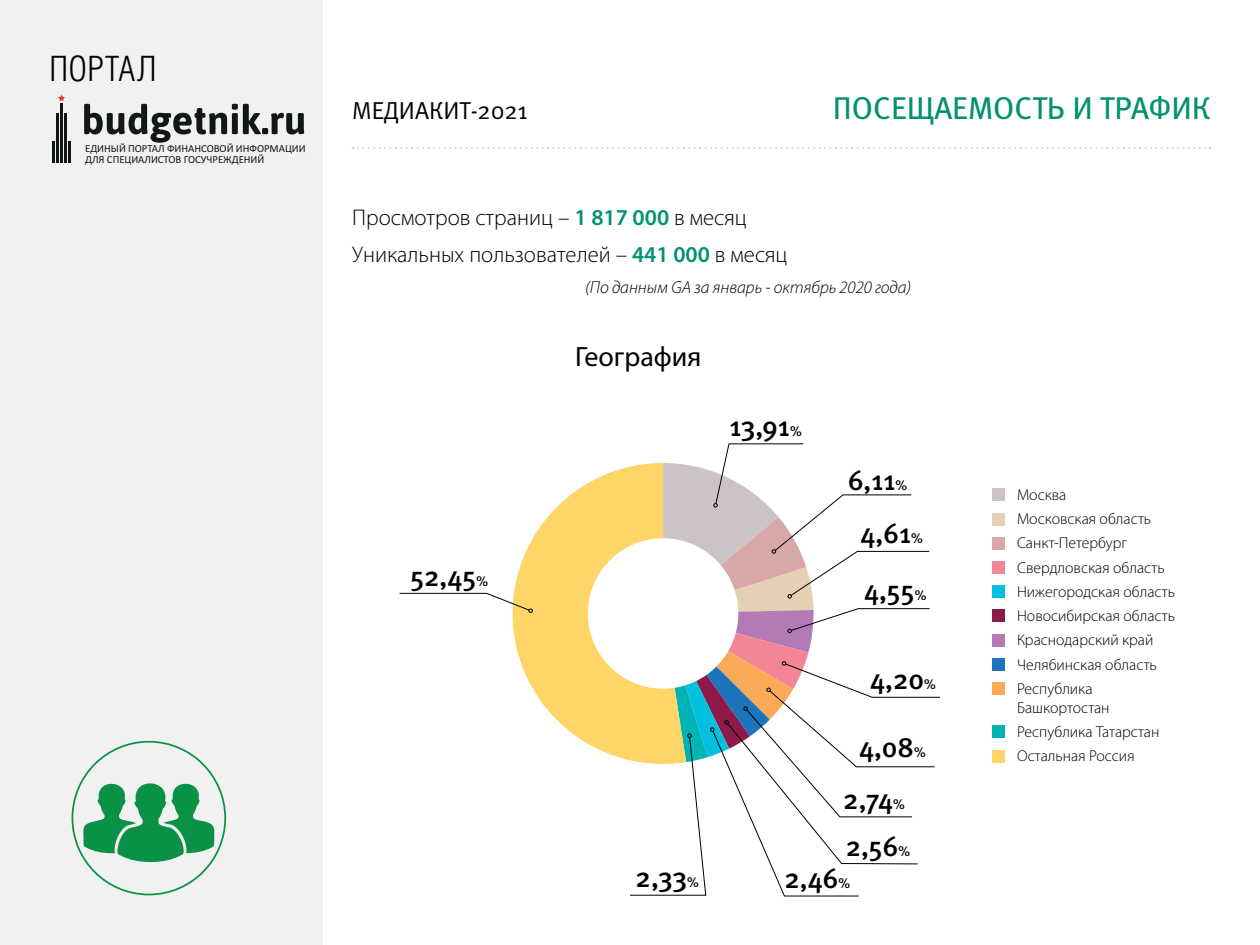
<style>
.page{position:relative;width:1260px;height:945px;background:#fff}
.page>*{position:absolute;margin:0;border:0;box-sizing:border-box;transform-origin:0 0}
.t1{font:35px "Helios Cond Light C";letter-spacing:.005em;color:#000}
.t2{font:31.5px "Meta Book LFC";color:#039271}
.t3{font:28px/53px "Meta Medium C";letter-spacing:-.01em;color:#000;text-align:center}
.t4{font:28px "Myriad Pro";color:#000}
.t5{font:24.5px "Meta Normal C";color:#000}
.t6{font:300 22.75px/36.4px "Myriad Pro";color:#000}
.t7{font:italic 300 17.5px "Myriad Pro";color:#000}
.t8{font:300 15.75px/24.2px "Myriad Pro";color:#000}
.t9{font:10.85px/10.8px "Calibri";letter-spacing:-.005em;color:#121617}
.s1{font-weight:600;color:#039271}
.s2{font-size:14px}
</style>
<div class="page">
<div style="left:0;top:0;width:322px;height:945px;background:#f1f1f2"></div>
<svg style="left:353px;top:147px;width:858px;height:2px"></svg>
<hr style="left:60px;top:103px;width:3px;height:60px;background:#121617">
<hr style="left:64px;top:113px;width:3px;height:50px;background:#121617">
<hr style="left:68px;top:142px;width:3px;height:21px;background:#121617">
<hr style="left:56px;top:113px;width:3px;height:50px;background:#121617">
<hr style="left:52px;top:142px;width:3px;height:21px;background:#121617">
<svg style="left:58px;top:95px;width:7px;height:6px"></svg>
<svg style="left:84px;top:104px;width:220px;height:39px"></svg>
<svg style="left:513px;top:467px;width:116px;height:293px;fill:#ffd568"></svg>
<svg style="left:83px;top:783px;width:132px;height:80px"></svg>
<div style="left:992px;top:488px;width:13px;height:13px;background:#cbc3c6"></div>
<div style="left:992px;top:513px;width:13px;height:13px;background:#e4d0b3"></div>
<div style="left:992px;top:537px;width:13px;height:13px;background:#d8a7a8"></div>
<div style="left:992px;top:561px;width:13px;height:13px;background:#f48594"></div>
<div style="left:992px;top:585px;width:13px;height:13px;background:#00bfdf"></div>
<div style="left:992px;top:609px;width:13px;height:13px;background:#8d1a4a"></div>
<div style="left:992px;top:634px;width:13px;height:13px;background:#b37ab5"></div>
<div style="left:992px;top:658px;width:13px;height:13px;background:#1c75bc"></div>
<div style="left:992px;top:682px;width:13px;height:13px;background:#faa957"></div>
<div style="left:992px;top:726px;width:13px;height:12px;background:#00b3b5"></div>
<div style="left:992px;top:750px;width:13px;height:13px;background:#ffd568"></div>
<svg style="left:399px;top:592px;width:134px;height:21px"></svg>
<svg style="left:629px;top:443px;width:311px;height:454px"></svg>
<h1 class="t1" style="left:50px;top:49px;width:108px">Портал</h1>
<p class="t9" style="left:85px;top:143px;width:222px">ЕДИНЫЙ ПОРТАЛ ФИНАНСОВОЙ ИНФОРМАЦИИ<br>ДЛЯ СПЕЦИАЛИСТОВ ГОСУЧРЕЖДЕНИЙ</p>
<h3 class="t5" style="left:352px;top:97px;width:177px">Медиакит-2021</h3>
<h2 class="t2" style="left:833px;top:90px;width:379px">Посещаемость и трафик</h2>
<h3 class="t6" style="left:352px;top:199px;width:437px">Просмотров страниц – <span class="s1">1 817 000</span> в месяц<br>Уникальных пользователей – <span class="s1">441 000</span> в месяц</h3>
<p class="t7" style="left:585px;top:277px;width:327px">(По данным GA за январь - октябрь 2020 года)</p>
<h3 class="t3" style="left:410px;top:549px;width:80px">52,45<span class="s2">%</span></h3>
<h3 class="t4" style="left:575px;top:339px;width:128px">География</h3>
<h3 class="t3" style="left:730px;top:400px;width:74px">13,91<span class="s2">%</span></h3>
<h3 class="t3" style="left:848px;top:454px;width:77px">6,11<span class="s2">%<br></span>4,61<span class="s2">%</span></h3>
<h3 class="t3" style="left:864px;top:563px;width:64px">4,55<span class="s2">%</span></h3>
<h3 class="t3" style="left:870px;top:653px;width:67px">4,20<span class="s2">%</span></h3>
<h3 class="t3" style="left:843px;top:722px;width:84px;line-height:51.6px;text-align:left;text-indent:16px">4,08<span class="s2">%<br></span>2,74<span class="s2">%</span></h3>
<h3 class="t3" style="left:846px;top:820px;width:66px">2,56<span class="s2">%</span></h3>
<h3 class="t3" style="left:636px;top:850px;width:65px">2,33<span class="s2">%</span></h3>
<h3 class="t3" style="left:784px;top:852px;width:67px">2,46<span class="s2">%</span></h3>
<p class="t8" style="left:1017px;top:483px;width:159px">Москва<br>Московская область<br>Санкт-Петербург<br>Свердловская область<br>Нижегородская область<br>Новосибирская область<br>Краснодарский край<br>Челябинская область<br>Республика</p>
<p class="t8" style="left:1017px;top:696px;width:144px">Башкортостан<br>Республика Татарстан<br>Остальная Россия</p>
</div>
